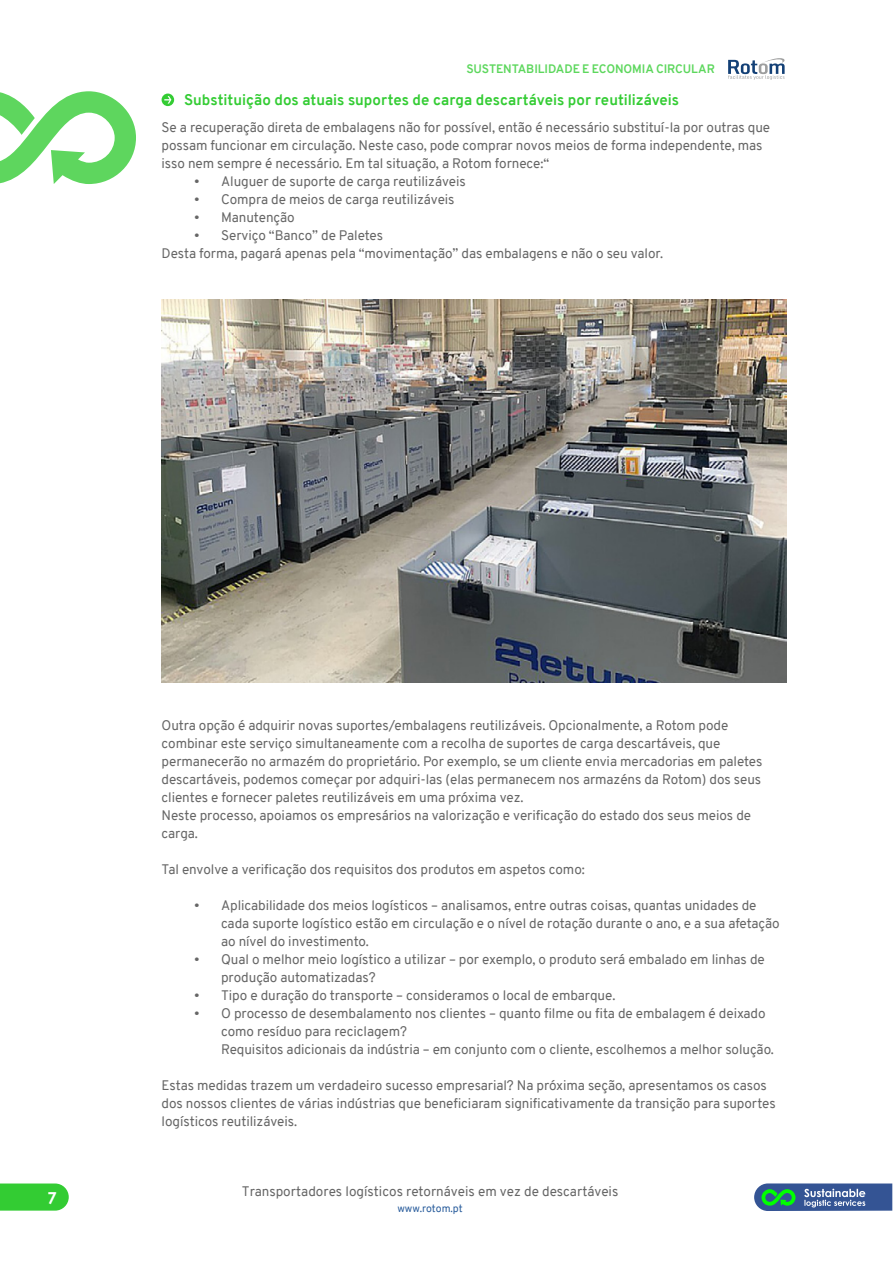
<style>
.page{position:relative;width:893px;height:1263px;background:#fff}
.page>*{position:absolute;margin:0;border:0;box-sizing:border-box;transform-origin:0 0}
.t1{font:700 16.5px "Century Gothic";color:#fff}
.t2{font:700 15px "Overpass";color:#3c3}
.t3{font:13.5px/18px "Overpass";letter-spacing:-.005em;color:#666}
.t4{font:700 12px "Overpass";letter-spacing:-.01em;color:#5dd75d}
.t5{font:10.5px "Overpass";color:#275b9b}
</style>
<div class="page">
<svg style="left:0;top:91px;width:136px;height:93px"></svg>
<svg style="left:0;top:1183px;width:69px;height:27px;background:#3fcf3f"></svg>
<svg style="left:754px;top:1183px;width:138px;height:28px;background:#4b7897"></svg>
<svg style="left:728px;top:58px;width:57px;height:22px"></svg>
<div style="left:162px;top:94px;width:12px;height:12px;background:#3c3;border-radius:50%"></div>
<svg style="left:164px;top:96px;width:7px;height:8px"></svg>
<img style="left:162px;top:299px;width:624px;height:383px">
<p class="t4" style="left:466px;top:61px;width:250px">SUSTENTABILIDADE E ECONOMIA CIRCULAR</p>
<p class="t2" style="left:184px;top:89px;width:497px">Substituição dos atuais suportes de carga descartáveis por reutilizáveis</p>
<p class="t3" style="left:162px;top:118px;width:610px">Se a recuperação direta de embalagens não for possível, então é necessário substituí-la por outras que possam funcionar em circulação. Neste caso, pode comprar novos meios de forma independente, mas isso nem sempre é necessário. Em tal situação, a Rotom fornece:“</p>
<p class="t3" style="left:194px;top:172px;width:273px">• Aluguer de suporte de carga reutilizáveis</p>
<p class="t3" style="left:194px;top:190px;width:262px">• Compra de meios de carga reutilizáveis</p>
<p class="t3" style="left:194px;top:208px;width:102px">• Manutenção</p>
<p class="t3" style="left:162px;top:226px;width:503px;text-indent:33px">• Serviço “Banco” de Paletes<br>Desta forma, pagará apenas pela “movimentação” das embalagens e não o seu valor.</p>
<p class="t1" style="left:48px;top:1185px;width:11px">7</p>
<p class="t3" style="left:162px;top:716px;width:602px">Outra opção é adquirir novas suportes/embalagens reutilizáveis. Opcionalmente, a Rotom pode combinar este serviço simultaneamente com a recolha de suportes de carga descartáveis, que permanecerão no armazém do proprietário. Por exemplo, se um cliente envia mercadorias em paletes descartáveis, podemos começar por adquiri-las (elas permanecem nos armazéns da Rotom) dos seus clientes e fornecer paletes reutilizáveis em uma próxima vez.<br>Neste processo, apoiamos os empresários na valorização e verificação do estado dos seus meios de carga.</p>
<p class="t3" style="left:162px;top:860px;width:425px">Tal envolve a verificação dos requisitos dos produtos em aspetos como:</p>
<p class="t3" style="left:221px;top:896px;width:560px;text-indent:-27px">• Aplicabilidade dos meios logísticos – analisamos, entre outras coisas, quantas unidades de cada suporte logístico estão em circulação e o nível de rotação durante o ano, e a sua afetação ao nível do investimento.</p>
<p class="t3" style="left:221px;top:950px;width:545px;text-indent:-27px">• Qual o melhor meio logístico a utilizar – por exemplo, o produto será embalado em linhas de produção automatizadas?</p>
<p class="t3" style="left:194px;top:986px;width:423px">• Tipo e duração do transporte – consideramos o local de embarque.</p>
<p class="t3" style="left:221px;top:1004px;width:554px;text-indent:-27px">• O processo de desembalamento nos clientes – quanto filme ou fita de embalagem é deixado como resíduo para reciclagem?<br>Requisitos adicionais da indústria – em conjunto com o cliente, escolhemos a melhor solução.</p>
<p class="t3" style="left:162px;top:1076px;width:616px">Estas medidas trazem um verdadeiro sucesso empresarial? Na próxima seção, apresentamos os casos dos nossos clientes de várias indústrias que beneficiaram significativamente da transição para suportes logísticos reutilizáveis.</p>
<p class="t3" style="left:242px;top:1182px;width:378px">Transportadores logísticos retornáveis em vez de descartáveis</p>
<p class="t5" style="left:397px;top:1200px;width:67px">www.rotom.pt</p>
</div>
